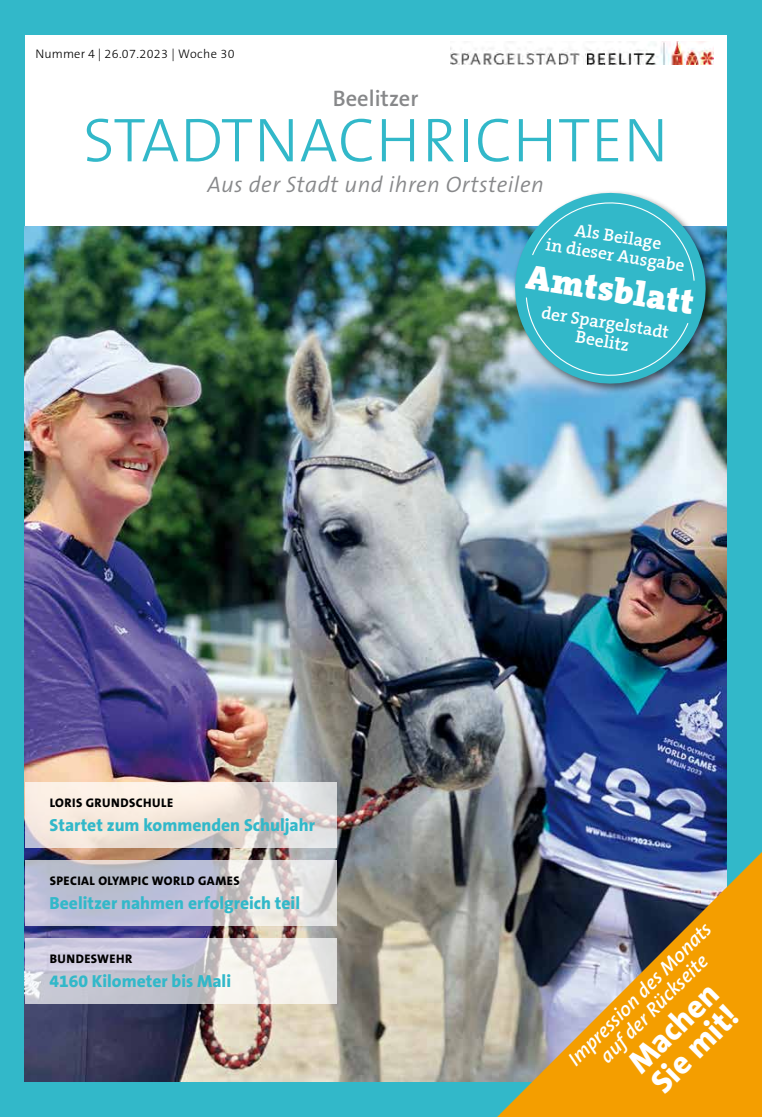
<style>
.page{position:relative;width:762px;height:1117px;background:#fff}
.page>*{position:absolute;margin:0;border:0;box-sizing:border-box;transform-origin:0 0}
.t1{font:300 62.5px "The Sans B W3";letter-spacing:.015em;color:#32b8c9}
.t2{font:900 35px "The Serif B W9";color:#fff}
.t3{font:800 32.5px/30px "The Sans B W8";color:#fff}
.t4{font:italic 300 22.5px "The Sans B W4";letter-spacing:.02em;color:#87888a}
.t5{font:600 22.5px "The Sans B W6";color:#87888a}
.t6{font:italic 600 20px/20px "The Sans B W6";color:#fff;text-align:center}
.t7{font:800 17.5px "The Sans B W8";color:#32b8c9}
.t8{font:600 17.5px/18.8px "The Serif B W6";color:#fff;text-align:center}
.t9{font:800 12.5px "The Sans B W8";letter-spacing:.035em;color:#000}
.t10{font:300 12.5px "The Sans B W3";letter-spacing:.03em;color:#000}
</style>
<div class="page">
<div style="left:0;top:0;width:762px;height:1116px;background:#32b8c9"></div>
<div style="left:25px;top:35px;width:701px;height:1046px;background:#fff"></div>
<img style="left:25px;top:227px;width:701px;height:854px">
<img style="left:450px;top:42px;width:264px;height:22px">
<div style="left:512px;top:190px;width:204px;height:204px;background:#000;opacity:.55"></div>
<img style="left:508px;top:190px;width:205px;height:200px">
<svg style="left:525px;top:296px;width:164px;height:85px;background:#41b6c7"></svg>
<svg style="left:531px;top:198px;width:164px;height:84px;background:#4bbfcf"></svg>
<svg style="left:25px;top:781px;width:312px;height:66px;background:#ebe0d9"></svg>
<svg style="left:25px;top:859px;width:312px;height:66px;background:#c7c7d3"></svg>
<svg style="left:25px;top:937px;width:312px;height:66px;background:#d4d2da"></svg>
<svg style="left:497px;top:851px;width:265px;height:265px;background:#b18c47"></svg>
<p class="t10" style="left:35px;top:46px;width:201px">Nummer 4 | 26.07.2023 | Woche 30</p>
<p class="t5" style="left:333px;top:84px;width:87px">Beelitzer</p>
<h1 class="t1" style="left:83px;top:100px;width:574px">Stadtnachrichten</h1>
<p class="t4" style="left:207px;top:171px;width:338px">Aus der Stadt und ihren Ortsteilen</p>
<p class="t9" style="left:50px;top:794px;width:125px">Loris Grundschule</p>
<p class="t7" style="left:50px;top:814px;width:267px">Startet zum kommenden Schuljahr</p>
<p class="t9" style="left:50px;top:872px;width:191px">Special Olympic world games</p>
<p class="t7" style="left:50px;top:892px;width:252px">Beelitzer nahmen erfolgreich teil</p>
<p class="t9" style="left:50px;top:950px;width:84px">Bundeswehr</p>
<p class="t7" style="left:50px;top:969px;width:183px">4160 Kilometer bis Mali</p>
<p class="t8" style="left:551px;top:216px;width:142px;rotate:9deg">Als Beilage<br>in dieser Ausgabe</p>
<p class="t8" style="left:543px;top:303px;width:130px;rotate:9deg">der Spargelstadt<br>Beelitz</p>
<h2 class="t2" style="left:530px;top:252px;width:171px;rotate:9deg">Amtsblatt</h2>
<p class="t6" style="left:564px;top:1055px;width:195px;rotate:-45deg">Impression des Monats auf der Rückseite</p>
<h3 class="t3" style="left:623px;top:1056px;width:119px;rotate:-45deg">Machen<br>Sie mit!</h3>
</div>
